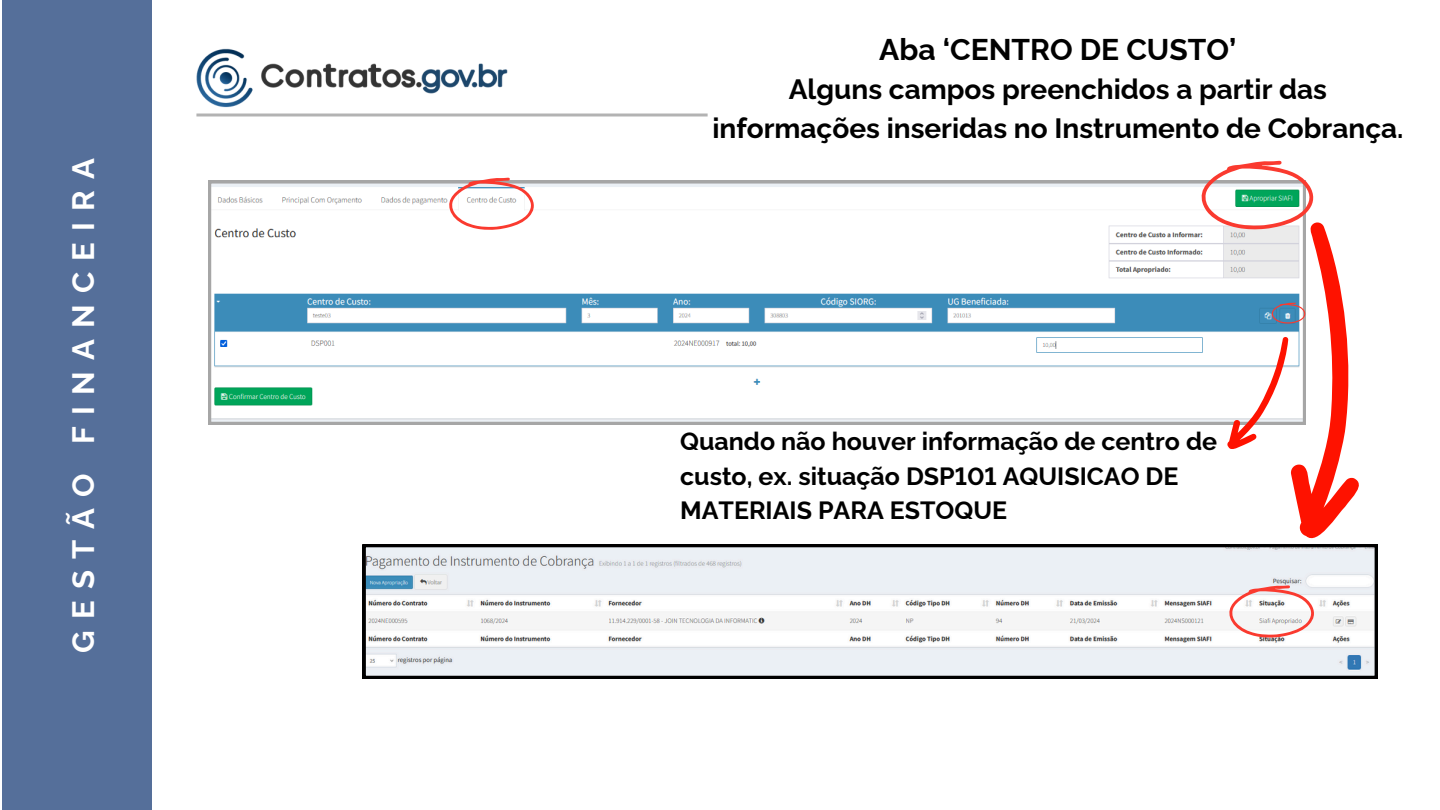
<style>
.page{position:relative;width:1440px;height:810px;background:#fff}
.page>*{position:absolute;margin:0;border:0;box-sizing:border-box;transform-origin:0 0}
.t1{font:700 31px "Rawline";letter-spacing:.36em;color:#fff}
.t2{font:700 30px "Rawline";color:#000}
.t3{font:700 28px/39px "Rawline";color:#000;text-align:center}
.t4{font:700 25px/34.5px "Rawline";color:#000}
</style>
<div class="page">
<hr style="left:196px;top:114px;width:512px;height:3px;background:#000">
<svg style="left:208px;top:181px;width:992px;height:244px"></svg>
<svg style="left:448px;top:178px;width:87px;height:52px"></svg>
<svg style="left:363px;top:544px;width:1015px;height:135px"></svg>
<div style="left:2px;top:0;width:150px;height:810px;background:#556f9a"></div>
<svg style="left:1228px;top:585px;width:87px;height:53px"></svg>
<svg style="left:1200px;top:161px;width:114px;height:59px"></svg>
<svg style="left:1182px;top:220px;width:196px;height:331px"></svg>
<img style="left:196px;top:48px;width:359px;height:69px">
<h1 class="t1" style="left:59px;top:653px;width:496px;rotate:-90deg">GESTÃO FINANCEIRA</h1>
<h2 class="t2" style="left:879px;top:26px;width:358px">Aba ‘CENTRO DE CUSTO’</h2>
<h2 class="t3" style="left:712px;top:67px;width:693px">Alguns campos preenchidos a partir das informações inseridas no Instrumento de Cobrança.</h2>
<p class="t4" style="left:680px;top:422px;width:538px">Quando não houver informação de centro de custo, ex. situação DSP101 AQUISICAO DE<br>MATERIAIS PARA ESTOQUE</p>
</div>
